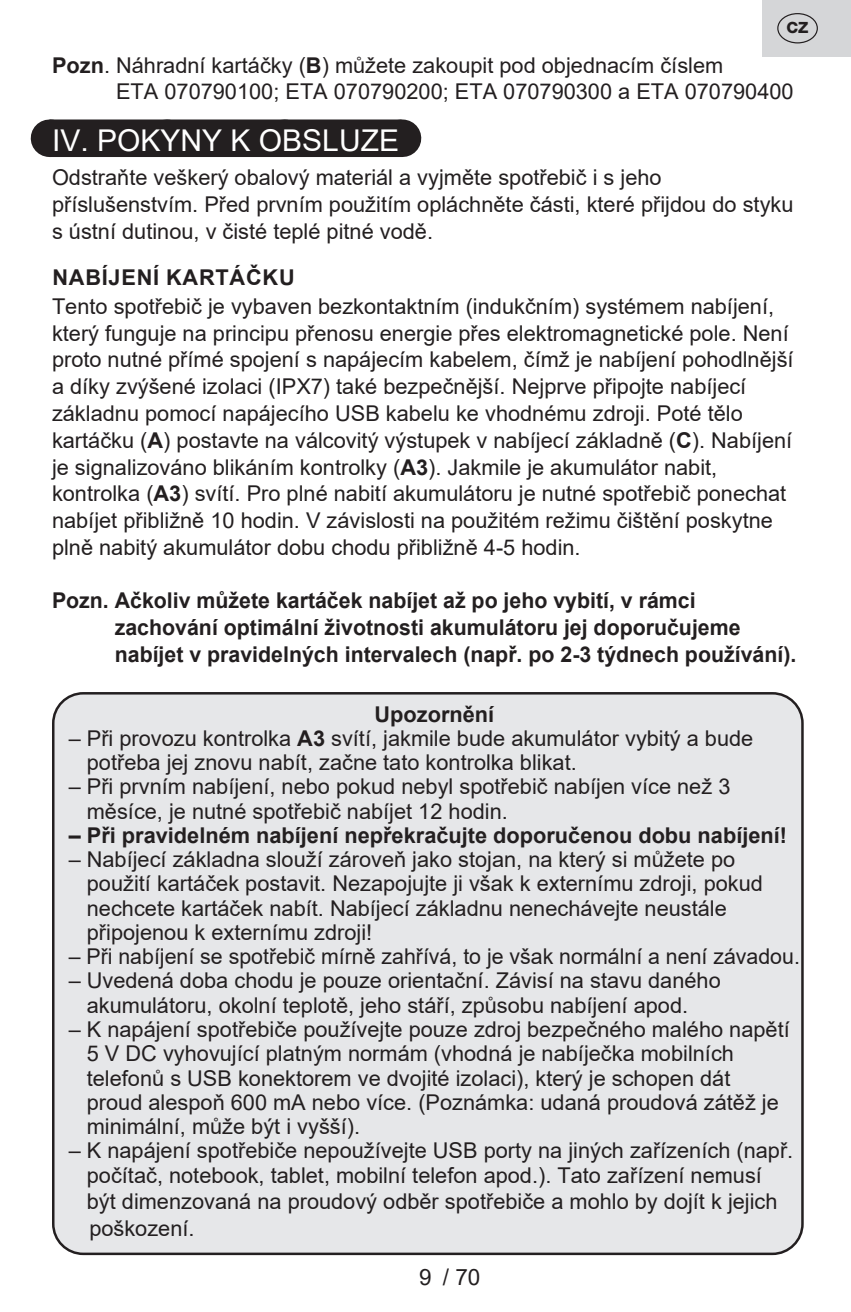
<style>
.page{position:relative;width:851px;height:1312px;background:#fff}
.page>*{position:absolute;margin:0;border:0;box-sizing:border-box;transform-origin:0 0}
.t1{font:30px "Arial";color:#fff}
.t2{font:22.5px "Arial";color:#231f20}
.t3{font:21.75px/26.8px "Arial";color:#231f20}
.t4{font:700 21.75px/26.8px "Arial";color:#231f20}
.t5{font:700 21.75px "Arial";letter-spacing:.035em;color:#231f20}
.t6{font:800 15.5px "Helvetica Neue OT";color:#231f20}
.s1{font-weight:700}
</style>
<div class="page">
<div style="left:762px;top:0;width:88px;height:57px;background:#d5d6d8"></div>
<div style="left:777px;top:13px;width:40px;height:30px;border:1px solid #231f20;border-radius:50%"></div>
<div style="left:49px;top:119px;width:352px;height:38px;background:#231f20"></div>
<svg style="left:167px;top:119px;width:176px;height:1px"></svg>
<hr style="left:401px;top:119px;width:1px;height:38px;background:#231f20">
<div style="left:53px;top:693px;width:749px;height:560px;background:#e6e7e9;border-radius:30px"></div>
<p class="t6" style="left:786px;top:18px;width:24px">CZ</p>
<p class="t3" style="left:116px;top:51px;width:679px;text-indent:-64px"><span class="s1">Pozn</span>. Náhradní kartáčky (<span class="s1">B</span>) můžete zakoupit pod objednacím číslem<br>ETA 070790100; ETA 070790200; ETA 070790300 a ETA 070790400</p>
<h1 class="t1" style="left:52px;top:120px;width:348px">IV. POKYNY K OBSLUZE</h1>
<p class="t3" style="left:52px;top:164px;width:743px">Odstraňte veškerý obalový materiál a vyjměte spotřebič i s jeho příslušenstvím. Před prvním použitím opláchněte části, které přijdou do styku s ústní dutinou, v čisté teplé pitné vodě.</p>
<p class="t5" style="left:52px;top:262px;width:244px">NABÍJENÍ KARTÁČKU</p>
<p class="t3" style="left:52px;top:292px;width:743px">Tento spotřebič je vybaven bezkontaktním (indukčním) systémem nabíjení, který funguje na principu přenosu energie přes elektromagnetické pole. Není proto nutné přímé spojení s napájecím kabelem, čímž je nabíjení pohodlnější a díky zvýšené izolaci (IPX7) také bezpečnější. Nejprve připojte nabíjecí základnu pomocí napájecího USB kabelu ke vhodnému zdroji. Poté tělo kartáčku (<span class="s1">A</span>) postavte na válcovitý výstupek v nabíjecí základně (<span class="s1">C</span>). Nabíjení je signalizováno blikáním kontrolky (<span class="s1">A3</span>). Jakmile je akumulátor nabit, kontrolka (<span class="s1">A3</span>) svítí. Pro plné nabití akumulátoru je nutné spotřebič ponechat nabíjet přibližně 10 hodin. V závislosti na použitém režimu čištění poskytne plně nabitý akumulátor dobu chodu přibližně 4-5 hodin.</p>
<p class="t4" style="left:115px;top:587px;width:683px;text-indent:-63px">Pozn. Ačkoliv můžete kartáček nabíjet až po jeho vybití, v rámci zachování optimální životnosti akumulátoru jej doporučujeme nabíjet v pravidelných intervalech (např. po 2-3 týdnech používání).</p>
<p class="t4" style="left:374px;top:700px;width:121px">Upozornění</p>
<p class="t3" style="left:87px;top:725px;width:668px;line-height:24.2px;text-indent:-18px">– Při provozu kontrolka <span class="s1">A3</span> svítí, jakmile bude akumulátor vybitý a bude potřeba jej znovu nabít, začne tato kontrolka blikat.</p>
<p class="t3" style="left:87px;top:774px;width:645px;line-height:24.2px;text-indent:-18px">– Při prvním nabíjení, nebo pokud nebyl spotřebič nabíjen více než 3 měsíce, je nutné spotřebič nabíjet 12 hodin.</p>
<p class="t4" style="left:69px;top:821px;width:719px">– Při pravidelném nabíjení nepřekračujte doporučenou dobu nabíjení!</p>
<p class="t3" style="left:87px;top:847px;width:677px;line-height:24.2px;text-indent:-18px">– Nabíjecí základna slouží zároveň jako stojan, na který si můžete po použití kartáček postavit. Nezapojujte ji však k externímu zdroji, pokud nechcete kartáček nabít. Nabíjecí základnu nenechávejte neustále připojenou k externímu zdroji!</p>
<p class="t3" style="left:69px;top:942px;width:732px">– Při nabíjení se spotřebič mírně zahřívá, to je však normální a není závadou.</p>
<p class="t3" style="left:87px;top:968px;width:635px;line-height:24.2px;text-indent:-18px">– Uvedená doba chodu je pouze orientační. Závisí na stavu daného akumulátoru, okolní teplotě, jeho stáří, způsobu nabíjení apod.</p>
<p class="t3" style="left:87px;top:1016px;width:704px;line-height:24.2px;text-indent:-18px">– K napájení spotřebiče používejte pouze zdroj bezpečného malého napětí 5 V DC vyhovující platným normám (vhodná je nabíječka mobilních telefonů s USB konektorem ve dvojité izolaci), který je schopen dát proud alespoň 600 mA nebo více. (Poznámka: udaná proudová zátěž je minimální, může být i vyšší).</p>
<p class="t3" style="left:87px;top:1138px;width:708px;line-height:24.2px;text-indent:-18px">– K napájení spotřebiče nepoužívejte USB porty na jiných zařízeních (např. počítač, notebook, tablet, mobilní telefon apod.). Tato zařízení nemusí</p>
<p class="t3" style="left:87px;top:1187px;width:692px">být dimenzovaná na proudový odběr spotřebiče a mohlo by dojít k jejich poškození.</p>
<p class="t2" style="left:419px;top:1261px;width:63px">9 / 70</p>
</div>
